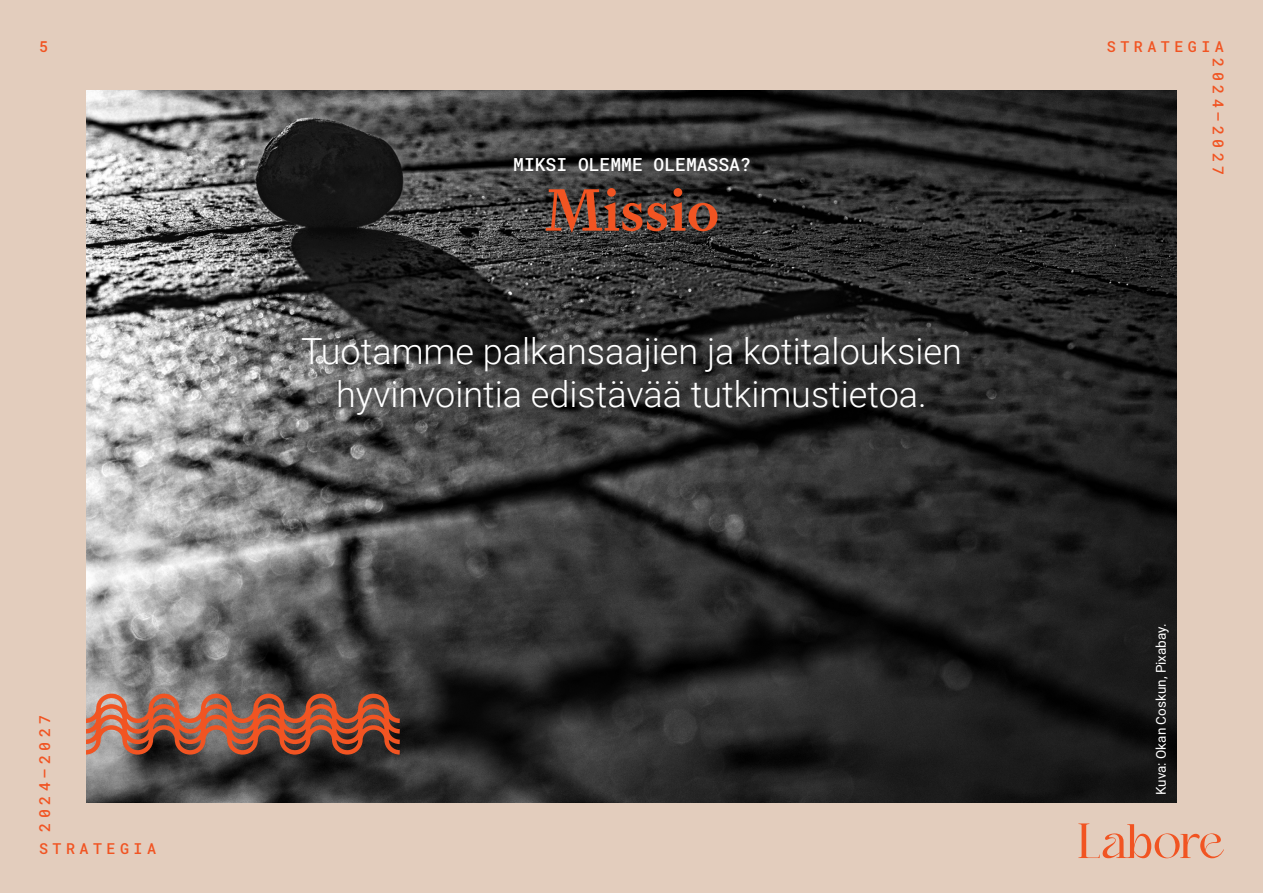
<style>
.page{position:relative;width:1263px;height:893px;background:#e3cdbd}
.page>*{position:absolute;margin:0;border:0;box-sizing:border-box;transform-origin:0 0}
.Otsikko{font:500 60px "Signifier";color:#f15422}
.Ingressi{font:300 36px "Roboto";color:#fff}
.Väliotsikko{font:500 18px "Roboto Mono";color:#fff}
.t1{font:500 15px "Roboto Mono";letter-spacing:.3em;color:#f15422}
.Graafi{font:13.5px "Roboto";color:#fff}
</style>
<div class="page">
<svg style="left:1078px;top:823px;width:146px;height:35px"></svg>
<img style="left:86px;top:90px;width:1091px;height:713px">
<svg style="left:86px;top:691px;width:316px;height:66px;background:#945845"></svg>
<p class="t1" style="left:39px;top:36px;width:11px">5</p>
<p class="t1" style="left:34px;top:832px;width:119px;rotate:-90deg">2024–2027</p>
<p class="t1" style="left:39px;top:838px;width:119px">STRATEGIA</p>
<p class="Väliotsikko" style="left:513px;top:152px;width:239px">MIKSI OLEMME OLEMASSA?</p>
<p class="Otsikko" style="left:545px;top:172px;width:176px">Missio</p>
<p class="Ingressi" style="left:301px;top:326px;width:662px">Tuotamme palkansaajien ja kotitalouksien</p>
<p class="Ingressi" style="left:336px;top:369px;width:592px">hyvinvointia edistävää tutkimustietoa.</p>
<p class="t1" style="left:1107px;top:36px;width:118px">STRATEGIA</p>
<p class="t1" style="left:1228px;top:58px;width:119px;rotate:90deg">2024–2027</p>
<p class="Graafi" style="left:1151px;top:795px;width:173px;rotate:-90deg">Kuva: Okan Coskun, Pixabay.</p>
</div>
